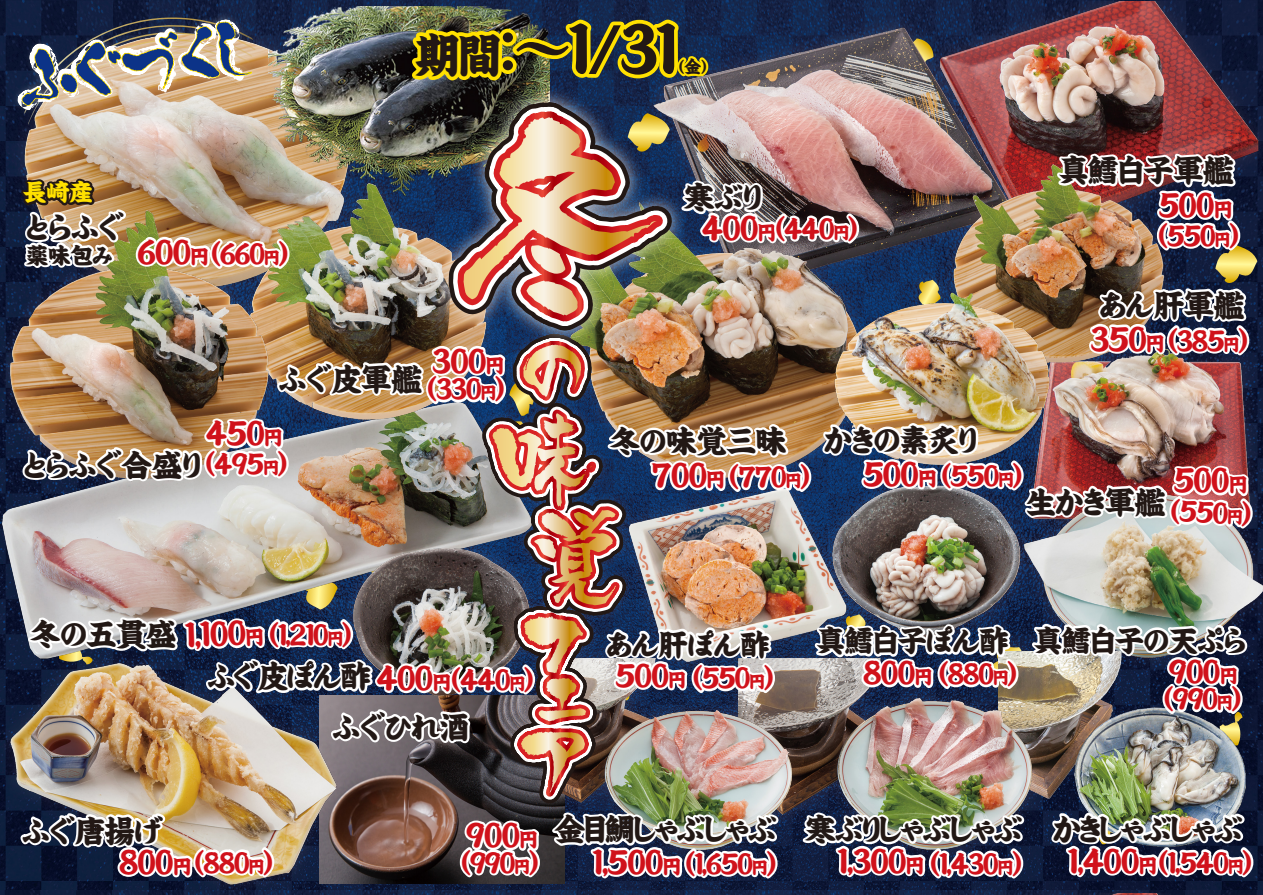
<style>
.page{position:relative;width:1263px;height:895px;background:#fff}
.page>*{position:absolute;margin:0;border:0;box-sizing:border-box;transform-origin:0 0}
.t1{font:65.25px "Kyo Madoka Kana B";color:#0c3388}
.t2{font:64.2px "OT Seibi Takanawa UB";color:#221815}
.t3{font:31.8px/32.5px "OT Seibi Takanawa UB";letter-spacing:-.25em;color:#221815}
.t4{font:31.8px/30.3px "OT Seibi Takanawa UB";letter-spacing:-.12em;color:#221815;text-align:center}
.t5{font:31.8px "OT Seibi Takanawa UB";letter-spacing:-.075em;color:#d0121b}
.t6{font:31.8px/34.3px "OT Seibi Takanawa UB";letter-spacing:-.075em;color:#221815}
.t7{font:31.8px/34px "OT Seibi Takanawa UB";letter-spacing:-.145em;color:#221815;text-align:center}
.t8{font:31.8px/31px "OT Seibi Takanawa UB";letter-spacing:-.08em;color:#221815}
.t9{font:31.8px/33.8px "OT Seibi Takanawa UB";letter-spacing:-.065em;color:#221815}
.t10{font:31.8px "OT Seibi Takanawa UB";letter-spacing:-.2em;color:#221815}
.t11{font:30.45px/31.3px "OT Seibi Takanawa UB";letter-spacing:-.105em;color:#221815}
.t12{font:30.45px "OT Seibi Takanawa UB";color:#d0121b}
.t13{font:27.3px "OT Seibi Takanawa UB";letter-spacing:-.08em;color:#d0121b}
.t14{font:24.45px "OT Seibi Takanawa UB";color:#ffe100}
.t15{font:23.1px "OT Seibi Takanawa UB";color:#221815}
.t16{font:17.7px "OT Seibi Takanawa UB";color:#221815}
.s1{font-size:31.8px;color:#d0121b}
.s2{font-size:20.25px;color:#d0121b}
.s3{font-size:17.4px}
.s4{font-size:47.25px}
.s5{color:#d0121b}
.s6{font-size:20.25px}
.s7{font-size:19.35px;color:#d0121b}
.s8{font-size:19.35px}
</style>
<div class="page">
<img style="left:1257px;top:501px;width:6px;height:157px">
<img style="left:0;top:642px;width:13px;height:253px">
<img style="left:0;top:186px;width:13px;height:318px">
<img style="left:1px;top:1px;width:12px;height:124px">
<img style="left:2px;top:892px;width:11px;height:3px">
<img style="left:13px;top:0;width:1244px;height:895px">
<h1 class="t1" style="left:11px;top:47px;width:255px;rotate:-8deg">ふぐづくし</h1>
<p class="t14" style="left:23px;top:174px;width:72px">長崎産</p>
<p class="t4" style="left:22px;top:208px;width:105px">とらふぐ</p>
<p class="t15" style="left:26px;top:238px;width:186px">薬味包み <span class="s1">600</span><span class="s2">円</span></p>
<p class="t13" style="left:194px;top:234px;width:112px">（660<span class="s3">円</span>）</p>
<h2 class="t2" style="left:414px;top:2px;width:271px"><span class="s4">期間</span>：～1/31</h2>
<p class="t16" style="left:677px;top:53px;width:33px">(金)</p>
<p class="t4" style="left:683px;top:178px;width:96px">寒ぶり<br><span class="s5">400</span><span class="s2">円</span></p>
<p class="t13" style="left:759px;top:209px;width:117px">（440<span class="s3">円</span>）</p>
<p class="t5" style="left:432px;top:337px;width:75px">300<span class="s6">円</span></p>
<p class="t4" style="left:277px;top:360px;width:147px">ふぐ皮軍艦</p>
<p class="t13" style="left:411px;top:369px;width:112px">（330<span class="s3">円</span>）</p>
<p class="t6" style="left:1057px;top:149px;width:178px;text-align:right">真鱈白子軍艦<br><span class="s5">500</span><span class="s2">円</span></p>
<p class="t13" style="left:1141px;top:216px;width:116px">（550<span class="s3">円</span>）</p>
<p class="t9" style="left:1090px;top:284px;width:156px">あん肝軍艦<br><span class="s5">350</span><span class="s2">円</span></p>
<p class="t13" style="left:1151px;top:320px;width:115px">（385<span class="s3">円</span>）</p>
<p class="t5" style="left:206px;top:410px;width:79px">450<span class="s6">円</span></p>
<p class="t10" style="left:19px;top:441px;width:191px">とらふぐ合盛り</p>
<p class="t13" style="left:189px;top:444px;width:117px">（495<span class="s3">円</span>）</p>
<p class="t7" style="left:822px;top:419px;width:164px">かきの素炙り<br><span class="s5">500</span><span class="s2">円</span></p>
<p class="t6" style="left:651px;top:420px;width:138px;text-indent:-42px">冬の味覚三昧<br><span class="s5">700</span><span class="s2">円</span></p>
<p class="t13" style="left:713px;top:457px;width:116px">（770<span class="s3">円</span>）</p>
<p class="t13" style="left:925px;top:456px;width:116px">（550<span class="s3">円</span>）</p>
<p class="t5" style="left:1173px;top:457px;width:76px">500<span class="s6">円</span></p>
<p class="t4" style="left:1025px;top:483px;width:142px">生かき軍艦</p>
<p class="t13" style="left:1154px;top:490px;width:116px;rotate:2deg">（550<span class="s3">円</span>）</p>
<p class="t4" style="left:29px;top:615px;width:150px">冬の五貫盛</p>
<p class="t5" style="left:184px;top:612px;width:82px;rotate:-2deg">1,100<span class="s6">円</span></p>
<p class="t13" style="left:252px;top:614px;width:118px">（1,210<span class="s3">円</span>）</p>
<p class="t11" style="left:615px;top:625px;width:157px;text-indent:-11px">あん肝ぽん酢<br><span class="s5">500</span><span class="s7">円</span></p>
<p class="t11" style="left:815px;top:622px;width:195px">真鱈白子ぽん酢</p>
<p class="t4" style="left:206px;top:657px;width:248px">ふぐ皮ぽん酢 <span class="s5">400</span><span class="s2">円</span></p>
<p class="t12" style="left:862px;top:651px;width:72px">800<span class="s8">円</span></p>
<p class="t13" style="left:922px;top:654px;width:113px">（880<span class="s3">円</span>）</p>
<p class="t13" style="left:676px;top:658px;width:116px">（550<span class="s3">円</span>）</p>
<p class="t13" style="left:435px;top:659px;width:117px">（440<span class="s3">円</span>）</p>
<p class="t4" style="left:330px;top:708px;width:141px">ふぐひれ酒</p>
<p class="t11" style="left:1168px;top:621px;width:83px;text-indent:-136px">真鱈白子の天ぷら<br><span class="s5">900</span><span class="s7">円</span></p>
<p class="t13" style="left:1147px;top:679px;width:112px">（990<span class="s3">円</span>）</p>
<p class="t8" style="left:118px;top:811px;width:75px;text-indent:-98px">ふぐ唐揚げ<br><span class="s5">800</span><span class="s2">円</span></p>
<p class="t5" style="left:466px;top:812px;width:75px">900<span class="s6">円</span></p>
<p class="t13" style="left:178px;top:842px;width:113px">（880<span class="s3">円</span>）</p>
<p class="t13" style="left:444px;top:842px;width:112px">（990<span class="s3">円</span>）</p>
<p class="t3" style="left:592px;top:809px;width:187px;text-indent:-38px">金目鯛しゃぶしゃぶ<br><span class="s5">1,500</span><span class="s2">円</span></p>
<p class="t3" style="left:837px;top:810px;width:188px;line-height:31.3px;text-indent:-33px">寒ぶりしゃぶしゃぶ<br><span class="s5">1,300</span><span class="s2">円</span></p>
<p class="t3" style="left:1067px;top:809px;width:178px;line-height:32px;text-indent:-17px">かきしゃぶしゃぶ<br><span class="s5">1,400</span><span class="s2">円</span></p>
<p class="t13" style="left:669px;top:843px;width:126px">（1,650<span class="s3">円</span>）</p>
<p class="t13" style="left:913px;top:843px;width:127px">（1,430<span class="s3">円</span>）</p>
<p class="t13" style="left:1142px;top:842px;width:128px">（1,540<span class="s3">円</span>）</p>
</div>
